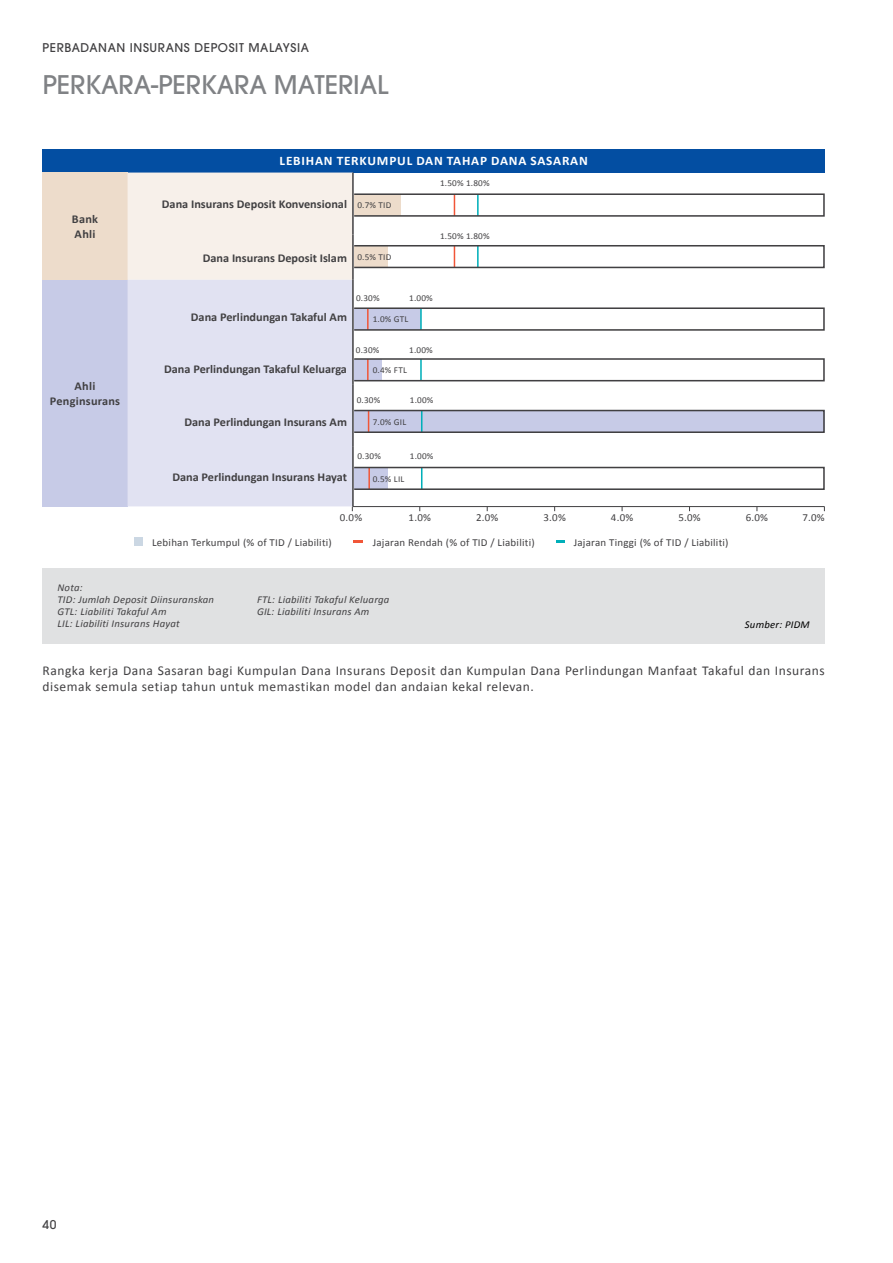
<style>
.page{position:relative;width:893px;height:1263px;background:#fff}
.page>*{position:absolute;margin:0;border:0;box-sizing:border-box;transform-origin:0 0}
.t1{font:500 25.5px "Avant Garde";color:#808285}
.t2{font:13.5px/16.5px "Calibri";letter-spacing:.04em;color:#414042}
.t3{font:700 13.05px "Calibri";letter-spacing:.06em;color:#fff}
.t4{font:700 12px "Calibri";color:#414042}
.t5{font:500 12px "Avant Garde";letter-spacing:.05em;color:#414042}
.t6{font:700 12px/15px "Calibri";letter-spacing:.02em;color:#414042}
.t7{font:10.65px "Calibri";letter-spacing:.02em;color:#414042}
.t8{font:italic 10.5px/12px "Calibri";letter-spacing:.02em;color:#414042}
.t9{font:italic 10.5px "Calibri";letter-spacing:.02em;color:#000}
.t10{font:9px "Calibri";letter-spacing:.02em;color:#414042}
</style>
<div class="page">
<div style="left:43px;top:568px;width:782px;height:75px;background:#e0e1e2"></div>
<div style="left:134px;top:537px;width:9px;height:9px;background:#cbd7e3"></div>
<svg style="left:556px;top:541px;width:9px;height:2px"></svg>
<svg style="left:353px;top:541px;width:10px;height:2px"></svg>
<hr style="left:352px;top:506px;width:473px;height:1px;background:#414042">
<div style="left:354px;top:246px;width:34px;height:21px;background:#eddccb"></div>
<svg style="left:454px;top:248px;width:1px;height:17px"></svg>
<hr style="left:477px;top:246px;width:2px;height:21px;background:#00afb9">
<div style="left:353px;top:245px;width:472px;height:23px;border:2px solid #414042"></div>
<div style="left:354px;top:194px;width:47px;height:22px;background:#eddccb"></div>
<hr style="left:477px;top:194px;width:2px;height:22px;background:#00afb9">
<svg style="left:454px;top:196px;width:1px;height:18px"></svg>
<div style="left:353px;top:193px;width:472px;height:24px;border:2px solid #414042"></div>
<div style="left:354px;top:410px;width:471px;height:22px;background:#c7cbe7"></div>
<svg style="left:368px;top:413px;width:1px;height:17px"></svg>
<svg style="left:421px;top:413px;width:1px;height:17px"></svg>
<div style="left:353px;top:410px;width:472px;height:23px;border:2px solid #414042"></div>
<div style="left:354px;top:467px;width:34px;height:22px;background:#c7cbe7"></div>
<hr style="left:368px;top:467px;width:2px;height:22px;background:#f15638">
<svg style="left:421px;top:470px;width:1px;height:17px"></svg>
<div style="left:353px;top:467px;width:472px;height:23px;border:2px solid #414042"></div>
<div style="left:354px;top:359px;width:27px;height:22px;background:#c7cbe7"></div>
<hr style="left:367px;top:359px;width:2px;height:22px;background:#f15638">
<hr style="left:420px;top:359px;width:2px;height:22px;background:#00afb9">
<div style="left:353px;top:358px;width:472px;height:23px;border:2px solid #414042"></div>
<div style="left:354px;top:308px;width:67px;height:22px;background:#c7cbe7"></div>
<hr style="left:420px;top:308px;width:2px;height:22px;background:#00afb9">
<hr style="left:367px;top:308px;width:2px;height:22px;background:#f15638">
<div style="left:353px;top:307px;width:472px;height:24px;border:2px solid #414042"></div>
<div style="left:43px;top:149px;width:782px;height:24px;background:#034ea2"></div>
<div style="left:43px;top:173px;width:85px;height:107px;background:#eddccb"></div>
<div style="left:128px;top:173px;width:224px;height:107px;background:#f7f0ea"></div>
<div style="left:43px;top:280px;width:85px;height:226px;background:#c7cbe7"></div>
<div style="left:128px;top:280px;width:224px;height:226px;background:#e1e2f2"></div>
<hr style="left:352px;top:173px;width:2px;height:61px;background:#414042">
<hr style="left:352px;top:234px;width:2px;height:46px;background:#414042">
<hr style="left:352px;top:280px;width:2px;height:73px;background:#414042">
<hr style="left:352px;top:353px;width:2px;height:32px;background:#414042">
<hr style="left:352px;top:385px;width:2px;height:62px;background:#414042">
<hr style="left:352px;top:447px;width:2px;height:59px;background:#414042">
<hr style="left:892px;top:0;width:1px;height:1263px;background:#dde8f1">
<p class="t5" style="left:43px;top:40px;width:268px">PERBADANAN INSURANS DEPOSIT MALAYSIA</p>
<h1 class="t1" style="left:43px;top:68px;width:347px">PERKARA-PERKARA MATERIAL</h1>
<p class="t3" style="left:280px;top:152px;width:310px">LEBIHAN TERKUMPUL DAN TAHAP DANA SASARAN</p>
<p class="t6" style="left:72px;top:212px;width:28px">Bank<br>Ahli</p>
<p class="t6" style="left:50px;top:379px;width:72px;text-align:center">Ahli<br>Penginsurans</p>
<p class="t4" style="left:162px;top:196px;width:187px">Dana Insurans Deposit Konvensional</p>
<p class="t10" style="left:357px;top:200px;width:36px">0.7% TID</p>
<p class="t4" style="left:203px;top:250px;width:146px">Dana Insurans Deposit Islam</p>
<p class="t10" style="left:357px;top:251px;width:36px">0.5% TID</p>
<p class="t10" style="left:440px;top:177px;width:51px">1.50% 1.80%</p>
<p class="t10" style="left:440px;top:231px;width:51px">1.50% 1.80%</p>
<p class="t10" style="left:356px;top:292px;width:25px">0.30%</p>
<p class="t10" style="left:409px;top:292px;width:25px">1.00%</p>
<p class="t4" style="left:191px;top:309px;width:158px">Dana Perlindungan Takaful Am</p>
<p class="t10" style="left:373px;top:314px;width:37px">1.0% GTL</p>
<p class="t10" style="left:356px;top:345px;width:25px">0.30%</p>
<p class="t10" style="left:409px;top:345px;width:25px">1.00%</p>
<p class="t4" style="left:164px;top:362px;width:184px">Dana Perlindungan Takaful Keluarga</p>
<p class="t10" style="left:373px;top:365px;width:36px">0.4% FTL</p>
<p class="t10" style="left:357px;top:394px;width:25px">0.30%</p>
<p class="t10" style="left:410px;top:394px;width:25px">1.00%</p>
<p class="t4" style="left:184px;top:414px;width:164px">Dana Perlindungan Insurans Am</p>
<p class="t10" style="left:373px;top:416px;width:35px">7.0% GIL</p>
<p class="t4" style="left:172px;top:469px;width:176px">Dana Perlindungan Insurans Hayat</p>
<p class="t10" style="left:357px;top:451px;width:25px">0.30%</p>
<p class="t10" style="left:410px;top:451px;width:25px">1.00%</p>
<p class="t10" style="left:373px;top:473px;width:33px">0.5% LIL</p>
<p class="t7" style="left:340px;top:511px;width:24px">0.0%</p>
<p class="t7" style="left:409px;top:511px;width:24px">1.0%</p>
<p class="t7" style="left:476px;top:511px;width:24px">2.0%</p>
<p class="t7" style="left:543px;top:511px;width:24px">3.0%</p>
<p class="t7" style="left:611px;top:511px;width:24px">4.0%</p>
<p class="t7" style="left:678px;top:511px;width:24px">5.0%</p>
<p class="t7" style="left:746px;top:511px;width:24px">6.0%</p>
<p class="t7" style="left:802px;top:511px;width:24px">7.0%</p>
<p class="t7" style="left:152px;top:536px;width:181px">Lebihan Terkumpul (% of TID / Liabiliti)</p>
<p class="t7" style="left:373px;top:536px;width:163px">Jajaran Rendah (% of TID / Liabiliti)</p>
<p class="t7" style="left:574px;top:536px;width:156px">Jajaran Tinggi (% of TID / Liabiliti)</p>
<p class="t8" style="left:58px;top:581px;width:158px">Nota:<br>TID: Jumlah Deposit Diinsuranskan</p>
<p class="t8" style="left:257px;top:593px;width:134px">FTL: Liabiliti Takaful Keluarga</p>
<p class="t8" style="left:58px;top:605px;width:111px">GTL: Liabiliti Takaful Am</p>
<p class="t8" style="left:257px;top:605px;width:114px">GIL: Liabiliti Insurans Am</p>
<p class="t8" style="left:58px;top:617px;width:124px">LIL: Liabiliti Insurans Hayat</p>
<p class="t9" style="left:745px;top:617px;width:66px">Sumber: PIDM</p>
<p class="t2" style="left:43px;top:661px;width:784px">Rangka kerja Dana Sasaran bagi Kumpulan Dana Insurans Deposit dan Kumpulan Dana Perlindungan Manfaat Takaful dan Insurans disemak semula setiap tahun untuk memastikan model dan andaian kekal relevan.</p>
<p class="t5" style="left:43px;top:1217px;width:15px">40</p>
</div>
